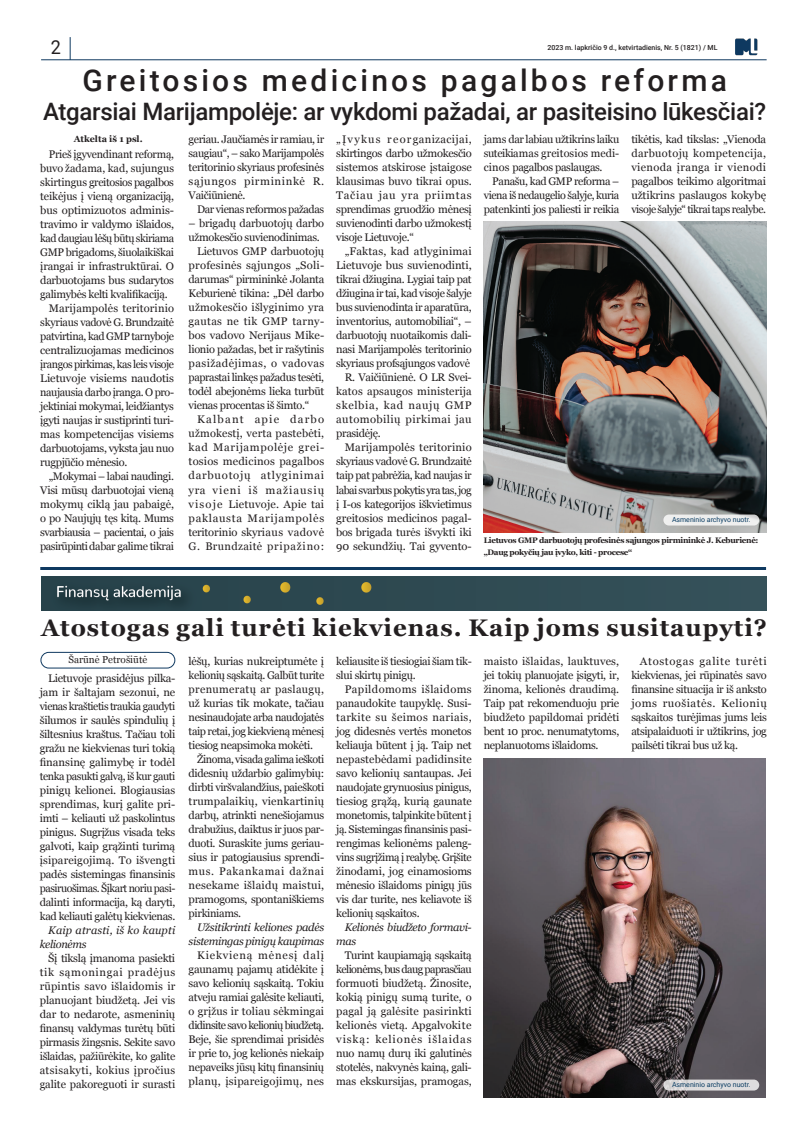
<style>
.page{position:relative;width:808px;height:1134px;background:#fff}
.page>*{position:absolute;margin:0;border:0;box-sizing:border-box;transform-origin:0 0}
.t1{font:500 30px "Roboto";letter-spacing:.105em;color:#231f20}
.t2{font:500 24px "Roboto";letter-spacing:-.015em;color:#231f20}
.t3{font:700 24px "Georgia";letter-spacing:.04em;color:#231f20}
.t4{font:19.2px "Roboto";color:#231f20;scale:.94 1}
.t5{font:11px/14px "Georgia";letter-spacing:-.03em;color:#231f20;text-align:justify}
.t6{font:italic 11px/14px "Georgia";letter-spacing:-.03em;color:#231f20;text-align:right}
.t7{font:italic 11px/14px "Georgia";letter-spacing:.01em;color:#231f20}
.t8{font:10px "Georgia";color:#231f20}
.t9{font:700 9px "Georgia";color:#231f20}
.t10{font:700 8px "Georgia";letter-spacing:-.04em;color:#231f20}
.t11{font:500 7px "Roboto";color:#231f20}
.t12{font:7px "Roboto";color:#0a3c62}
</style>
<div class="page">
<hr style="left:41px;top:60px;width:726px;height:1px;background:#0e3960">
<svg style="left:70px;top:37px;width:1px;height:23px"></svg>
<img style="left:735px;top:38px;width:23px;height:18px">
<hr style="left:40px;top:567px;width:726px;height:3px;background:#0f3960">
<img style="left:484px;top:758px;width:281px;height:339px">
<img style="left:41px;top:577px;width:726px;height:33px">
<div style="left:40px;top:652px;width:135px;height:16px;border:1px solid #0f3960;border-radius:8px"></div>
<img style="left:484px;top:221px;width:282px;height:312px">
<div style="left:663px;top:514px;width:96px;height:11px;background:#eeeeed;border-radius:5px"></div>
<svg style="left:663px;top:1079px;width:96px;height:11px"></svg>
<h3 class="t4" style="left:51px;top:34px;width:12px">2</h3>
<p class="t11" style="left:547px;top:42px;width:171px">2023 m. lapkričio 9 d., ketvirtadienis, Nr. 5 (1821) / ML</p>
<p class="t1" style="left:82px;top:60px;width:646px">Greitosios medicinos pagalbos reforma</p>
<p class="t2" style="left:43px;top:95px;width:724px">Atgarsiai Marijampolėje: ar vykdomi pažadai, ar pasiteisino lūkesčiai?</p>
<p class="t9" style="left:74px;top:132px;width:70px">Atkelta iš 1 psl.</p>
<p class="t5" style="left:40px;top:147px;width:135px;text-indent:9px">Prieš įgyvendinant reformą, buvo žadama, kad, sujungus skirtingus greitosios pagalbos teikėjus į vieną organizaciją, bus optimizuotos adminis&shy;travimo ir valdymo išlaidos, kad daugiau lėšų būtų skiriama GMP brigadoms, šiuolaikiškai įrangai ir infrastruktūrai. O darbuotojams bus sudarytos galimybės kelti kvalifikaciją.</p>
<p class="t5" style="left:40px;top:301px;width:135px;text-indent:9px">Marijampolės teritorinio skyriaus vadovė G. Brundzaitė patvirtina, kad GMP tarnyboje centralizuojamas medicinos įrangos pirkimas, kas leis visoje Lietuvoje visiems naudotis naujausia darbo įranga. O pro&shy;jektiniai mokymai, leidžiantys įgyti naujas ir sustiprinti turi&shy;mas kompetencijas visiems darbuotojams, vyksta jau nuo rugpjūčio mėnesio.</p>
<p class="t5" style="left:40px;top:469px;width:135px;text-indent:9px">„Mokymai – labai naudingi.<br>Visi mūsų darbuotojai vieną mokymų ciklą jau pabaigė, o po Naujųjų tęs kitą. Mums svarbiausia – pacientai, o jais pasirūpinti dabar galime tikrai</p>
<p class="t5" style="left:189px;top:132px;width:137px">geriau. Jaučiamės ir ramiau, ir saugiau“, – sako Marijampolės teritorinio skyriaus profesinės sąjungos pirmininkė R.<br>Vaičiūnienė.</p>
<p class="t5" style="left:197px;top:202px;width:129px">Dar vienas reformos pažadas</p>
<p class="t5" style="left:189px;top:216px;width:137px">– brigadų darbuotojų darbo užmokesčio suvienodinimas.</p>
<p class="t5" style="left:189px;top:244px;width:137px;text-indent:9px">Lietuvos GMP darbuotojų profesinės sąjungos „Soli&shy;darumas“ pirmininkė Jolanta Keburienė tikina: „Dėl darbo užmokesčio išlyginimo yra gautas ne tik GMP tarny&shy;bos vadovo Nerijaus Mike&shy;lionio pažadas, bet ir rašytinis pasižadėjimas, o vadovas paprastai linkęs pažadus tesėti, todėl abejonėms lieka turbūt vienas procentas iš šimto.“</p>
<p class="t5" style="left:189px;top:412px;width:137px;text-indent:9px">Kalbant apie darbo užmokestį, verta pastebėti, kad Marijampolėje grei&shy;tosios medicinos pagalbos darbuotojų atlyginimai yra vieni iš mažiausių visoje Lietuvoje. Apie tai paklausta Marijampolės teritorinio skyriaus vadovė G. Brundzaitė pripažino:</p>
<p class="t5" style="left:336px;top:132px;width:137px">„Įvykus reorganizacijai, skirtingos darbo užmokesčio sistemos atskirose įstaigose klausimas buvo tikrai opus.<br>Tačiau jau yra priimtas sprendimas gruodžio mėnesį suvienodinti darbo užmokestį visoje Lietuvoje.“</p>
<p class="t5" style="left:336px;top:244px;width:137px;text-indent:9px">„Faktas, kad atlyginimai Lietuvoje bus suvienodinti, tikrai džiugina. Lygiai taip pat džiugina ir tai, kad visoje šalyje bus suvienodinta ir aparatūra, inventorius, automobiliai“, – darbuotojų nuotaikomis dali&shy;nasi Marijampolės teritorinio skyriaus profsąjungos vadovė</p>
<p class="t5" style="left:336px;top:370px;width:137px;text-indent:9px">R. Vaičiūnienė. O LR Svei&shy;katos apsaugos ministerija skelbia, kad naujų GMP automobilių pirkimai jau prasidėję.</p>
<p class="t5" style="left:336px;top:440px;width:137px;text-indent:9px">Marijampolės teritorinio skyriaus vadovė G. Brundzaitė taip pat pabrėžia, kad naujas ir labai svarbus pokytis yra tas, jog į I-os kategorijos iškvietimus greitosios medicinos pagal&shy;bos brigada turės išvykti iki 90 sekundžių. Tai gyvento-</p>
<p class="t5" style="left:484px;top:132px;width:137px">jams dar labiau užtikrins laiku suteikiamas greitosios medi&shy;cinos pagalbos paslaugas.</p>
<p class="t5" style="left:484px;top:174px;width:137px;text-indent:9px">Panašu, kad GMP reforma – viena iš nedaugelio šalyje, kuria patenkinti jos paliesti ir reikia</p>
<p class="t5" style="left:631px;top:132px;width:136px">tikėtis, kad tikslas: „Vienoda darbuotojų kompetencija, vienoda įranga ir vienodi pagalbos teikimo algoritmai užtikrins paslaugos kokybę visoje šalyje“ tikrai taps realybe.</p>
<p class="t12" style="left:672px;top:514px;width:80px">Asmeninio archyvo nuotr.</p>
<p class="t10" style="left:484px;top:534px;width:276px">Lietuvos GMP darbuotojų profesinės sąjungos pirmininkė J. Keburienė:</p>
<p class="t10" style="left:484px;top:546px;width:150px">„Daug pokyčių jau įvyko, kiti - procese“</p>
<p class="t3" style="left:41px;top:609px;width:727px">Atostogas gali turėti kiekvienas. Kaip joms susitaupyti?</p>
<p class="t8" style="left:68px;top:652px;width:80px">Šarūnė Petrošiūtė</p>
<p class="t5" style="left:40px;top:671px;width:137px;text-indent:9px">Lietuvoje prasidėjus pilka&shy;jam ir šaltajam sezonui, ne vienas kraštietis traukia gaudyti šilumos ir saulės spindulių į šiltesnius kraštus. Tačiau toli gražu ne kiekvienas turi tokią finansinę galimybę ir todėl tenka pasukti galvą, iš kur gauti pinigų kelionei. Blogiausias sprendimas, kurį galite pri&shy;imti – keliauti už paskolintus pinigus. Sugrįžus visada teks galvoti, kaip grąžinti turimą įsipareigojimą. To išvengti padės sistemingas finansinis pasiruošimas. Šįkart noriu pasi&shy;dalinti informacija, ką daryti, kad keliauti galėtų kiekvienas.</p>
<p class="t7" style="left:40px;top:923px;width:137px;text-indent:9px">Kaip atrasti, iš ko kaupti kelionėms</p>
<p class="t5" style="left:40px;top:951px;width:137px;text-indent:9px">Šį tikslą įmanoma pasiekti tik sąmoningai pradėjus rūpintis savo išlaidomis ir planuojant biudžetą. Jei vis dar to nedarote, asmeninių finansų valdymas turėtų būti pirmasis žingsnis. Sekite savo išlaidas, pažiūrėkite, ko galite atsisakyti, kokius įpročius galite pakoreguoti ir surasti</p>
<p class="t5" style="left:189px;top:654px;width:137px">lėšų, kurias nukreiptumėte į kelionių sąskaitą. Galbūt turite prenumeratų ar paslaugų, už kurias tik mokate, tačiau nesinaudojate arba naudojatės taip retai, jog kiekvieną mėnesį tiesiog neapsimoka mokėti.</p>
<p class="t5" style="left:189px;top:752px;width:137px;text-indent:9px">Žinoma, visada galima ieškoti didesnių uždarbio galimybių: dirbti viršvalandžius, paieškoti trumpalaikių, vienkartinių darbų, atrinkti nenešiojamus drabužius, daiktus ir juos par&shy;duoti. Suraskite jums geriau&shy;sius ir patogiausius sprendi&shy;mus. Pakankamai dažnai nesekame išlaidų maistui, pramogoms, spontaniškiems pirkiniams.</p>
<p class="t6" style="left:189px;top:920px;width:137px">Užsitikrinti keliones padės sistemingas pinigų kaupimas</p>
<p class="t5" style="left:189px;top:948px;width:137px;text-indent:9px">Kiekvieną mėnesį dalį gaunamų pajamų atidėkite į savo kelionių sąskaitą. Tokiu atveju ramiai galėsite keliauti, o grįžus ir toliau sėkmingai didinsite savo kelionių biudžetą.<br>Beje, šie sprendimai prisidės ir prie to, jog kelionės niekaip nepaveiks jūsų kitų finansinių planų, įsipareigojimų, nes</p>
<p class="t5" style="left:336px;top:653px;width:137px">keliausite iš tiesiogiai šiam tik&shy;slui skirtų pinigų.</p>
<p class="t5" style="left:336px;top:681px;width:137px;text-indent:9px">Papildomoms išlaidoms panaudokite taupyklę. Susi&shy;tarkite su šeimos nariais, jog didesnės vertės monetos keliauja būtent į ją. Taip net nepastebėdami padidinsite savo kelionių santaupas. Jei naudojate grynuosius pinigus, tiesiog grąžą, kurią gaunate monetomis, talpinkite būtent į ją. Sistemingas finansinis pasi&shy;rengimas kelionėms paleng&shy;vins sugrįžimą į realybę. Grįšite žinodami, jog einamosioms mėnesio išlaidoms pinigų jūs vis dar turite, nes keliavote iš kelionių sąskaitos.</p>
<p class="t6" style="left:336px;top:919px;width:137px;text-align:left;text-indent:9px">Kelionės biudžeto formavi&shy;mas</p>
<p class="t5" style="left:336px;top:947px;width:137px;text-indent:9px">Turint kaupiamąją sąskaitą kelionėms, bus daug paprasčiau formuoti biudžetą. Žinosite, kokią pinigų sumą turite, o pagal ją galėsite pasirinkti kelionės vietą. Apgalvokite viską: kelionės išlaidas nuo namų durų iki galutinės stotelės, nakvynės kainą, gali&shy;mas ekskursijas, pramogas,</p>
<p class="t5" style="left:484px;top:653px;width:137px">maisto išlaidas, lauktuves, jei tokių planuojate įsigyti, ir, žinoma, kelionės draudimą.<br>Taip pat rekomenduoju prie biudžeto papildomai pridėti bent 10 proc. nenumatytoms, neplanuotoms išlaidoms.</p>
<p class="t5" style="left:631px;top:653px;width:137px;text-indent:9px">Atostogas galite turėti kiekvienas, jei rūpinatės savo finansine situacija ir iš anksto joms ruošiatės. Kelionių sąskaitos turėjimas jums leis atsipalaiduoti ir užtikrins, jog pailsėti tikrai bus už ką.</p>
<p class="t12" style="left:672px;top:1079px;width:80px">Asmeninio archyvo nuotr.</p>
</div>
